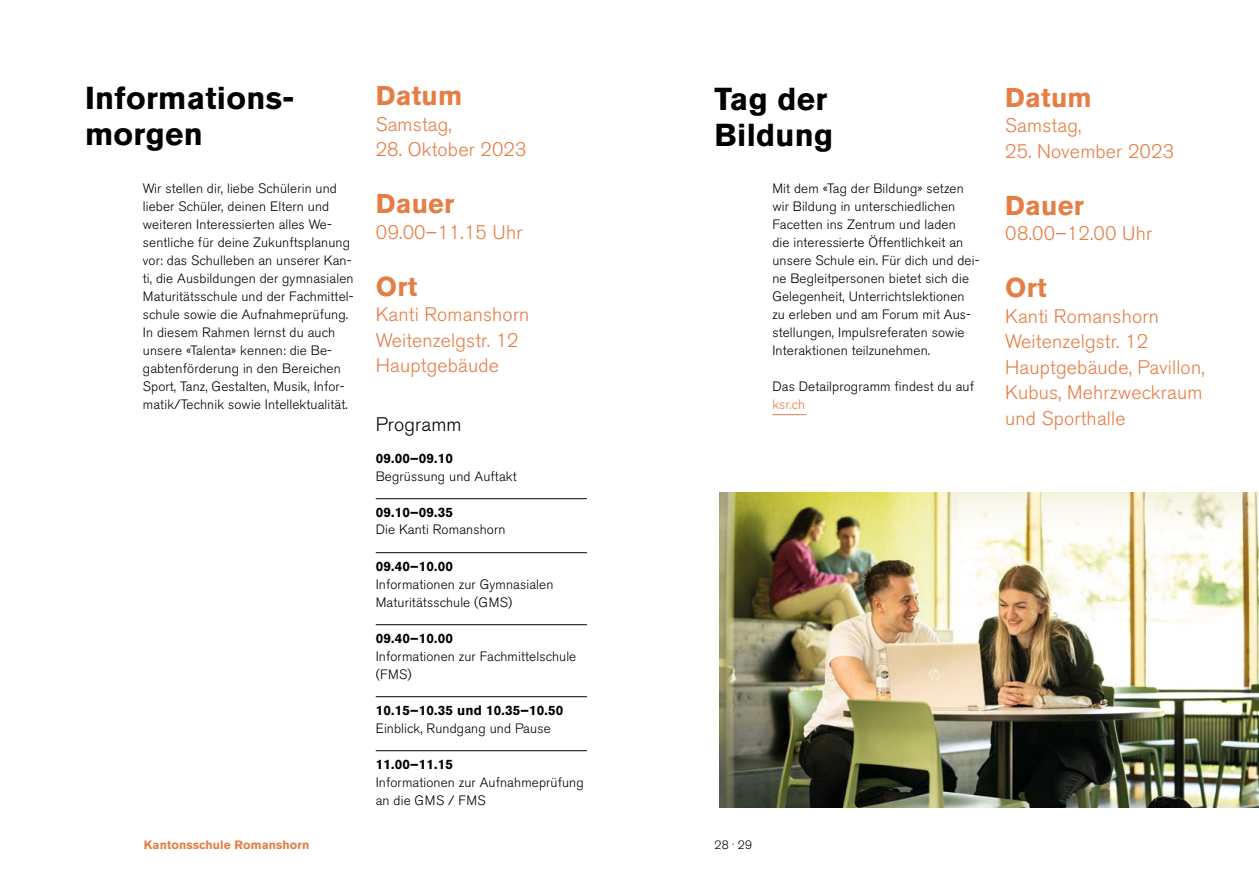
<style>
.page{position:relative;width:1259px;height:893px;background:#fff}
.page>*{position:absolute;margin:0;border:0;box-sizing:border-box;transform-origin:0 0}
.t1{font:700 31.5px/36px "Akzidenz Grotesk BE";letter-spacing:.01em;color:#000}
.t2{font:700 27px "Akzidenz Grotesk BE";letter-spacing:.01em;color:#e57d44}
.t3{font:300 19.5px/25.5px "Akzidenz Grotesk BE";letter-spacing:.01em;color:#e57d44}
.t4{font:300 19.5px "Akzidenz Grotesk BE";letter-spacing:.01em;color:#000}
.t5{font:300 13.5px/18px "Akzidenz Grotesk BE";letter-spacing:.01em;color:#000}
.t6{font:700 13.5px "Akzidenz Grotesk BE";letter-spacing:.01em;color:#000}
.t7{font:300 13.5px "Akzidenz Grotesk BE";color:#e57d44}
.t8{font:700 12px "Akzidenz Grotesk BE";letter-spacing:.01em;color:#e57d44}
.t9{font:300 12px "Akzidenz Grotesk BE";color:#000}
</style>
<div class="page">
<hr style="left:773px;top:414px;width:33px;height:1px;background:#e57d44">
<hr style="left:376px;top:498px;width:210px;height:1px;background:#000">
<hr style="left:376px;top:552px;width:210px;height:1px;background:#000">
<hr style="left:376px;top:624px;width:210px;height:1px;background:#000">
<hr style="left:376px;top:696px;width:210px;height:1px;background:#000">
<hr style="left:376px;top:750px;width:210px;height:1px;background:#000">
<img style="left:720px;top:493px;width:539px;height:315px">
<h1 class="t1" style="left:85px;top:80px;width:211px">Informations&shy;morgen</h1>
<h1 class="t1" style="left:714px;top:81px;width:120px">Tag der<br>Bildung</h1>
<p class="t5" style="left:143px;top:180px;width:212px">Wir stellen dir, liebe Schülerin und lieber Schüler, deinen Eltern und weiteren Interessierten alles We&shy;sentliche für deine Zukunftsplanung vor: das Schulleben an unserer Kan&shy;ti, die Ausbildungen der gymnasialen Maturitätsschule und der Fachmittel&shy;schule sowie die Aufnahmeprüfung.<br>In diesem Rahmen lernst du auch unsere «Talenta» kennen: die Be&shy;gabtenförderung in den Bereichen Sport, Tanz, Gestalten, Musik, Infor&shy;matik/Technik sowie Intellektualität.</p>
<p class="t5" style="left:772px;top:180px;width:209px">Mit dem «Tag der Bildung» setzen wir Bildung in unterschiedlichen Facetten ins Zentrum und laden<br>die interessierte Öffentlichkeit an unsere Schule ein. Für dich und dei&shy;ne Begleitpersonen bietet sich die Gelegenheit, Unterrichtslektionen zu erleben und am Forum mit Aus&shy;stellungen, Impulsreferaten sowie Interaktionen teilzunehmen.</p>
<h2 class="t2" style="left:376px;top:80px;width:88px">Datum</h2>
<h3 class="t3" style="left:376px;top:112px;width:78px">Samstag,</h3>
<h3 class="t3" style="left:376px;top:137px;width:152px">28. Oktober 2023</h3>
<h2 class="t2" style="left:376px;top:188px;width:80px">Dauer</h2>
<h3 class="t3" style="left:376px;top:220px;width:148px">09.00–11.15 Uhr</h3>
<h2 class="t2" style="left:376px;top:271px;width:43px">Ort</h2>
<h3 class="t3" style="left:376px;top:302px;width:155px">Kanti Romanshorn<br>Weitenzelgstr. 12<br>Hauptgebäude</h3>
<h3 class="t4" style="left:376px;top:413px;width:87px">Programm</h3>
<p class="t6" style="left:376px;top:451px;width:79px">09.00–09.10</p>
<p class="t5" style="left:376px;top:468px;width:142px">Begrüssung und Auftakt</p>
<p class="t6" style="left:376px;top:505px;width:79px">09.10–09.35</p>
<p class="t5" style="left:376px;top:520px;width:131px">Die Kanti Romanshorn</p>
<p class="t6" style="left:376px;top:559px;width:79px">09.40–10.00</p>
<p class="t5" style="left:376px;top:576px;width:179px">Informationen zur Gymnasialen<br>Maturitätsschule (GMS)</p>
<p class="t6" style="left:376px;top:631px;width:79px">09.40–10.00</p>
<p class="t5" style="left:376px;top:648px;width:202px">Informationen zur Fachmittelschule (FMS)</p>
<p class="t6" style="left:376px;top:703px;width:189px">10.15–10.35 und 10.35–10.50</p>
<p class="t5" style="left:376px;top:720px;width:176px">Einblick, Rundgang und Pause</p>
<p class="t6" style="left:376px;top:757px;width:79px">11.00–11.15</p>
<p class="t5" style="left:376px;top:774px;width:210px">Informationen zur Aufnahmeprüfung an die GMS / FMS</p>
<p class="t5" style="left:772px;top:378px;width:203px">Das Detailprogramm findest du auf</p>
<p class="t7" style="left:772px;top:397px;width:34px">ksr.ch</p>
<p class="t8" style="left:144px;top:838px;width:167px">Kantonsschule Romanshorn</p>
<p class="t9" style="left:714px;top:838px;width:39px">28 29</p>
<h2 class="t2" style="left:1005px;top:82px;width:88px">Datum</h2>
<h3 class="t3" style="left:1005px;top:113px;width:78px">Samstag,</h3>
<h3 class="t3" style="left:1005px;top:138px;width:170px">25. November 2023</h3>
<h2 class="t2" style="left:1005px;top:190px;width:80px">Dauer</h2>
<h3 class="t3" style="left:1005px;top:221px;width:148px">08.00–12.00 Uhr</h3>
<h2 class="t2" style="left:1005px;top:272px;width:43px">Ort</h2>
<h3 class="t3" style="left:1005px;top:303px;width:201px">Kanti Romanshorn<br>Weitenzelgstr. 12<br>Hauptgebäude, Pavillon,<br>Kubus, Mehrzweckraum und Sporthalle</h3>
</div>
